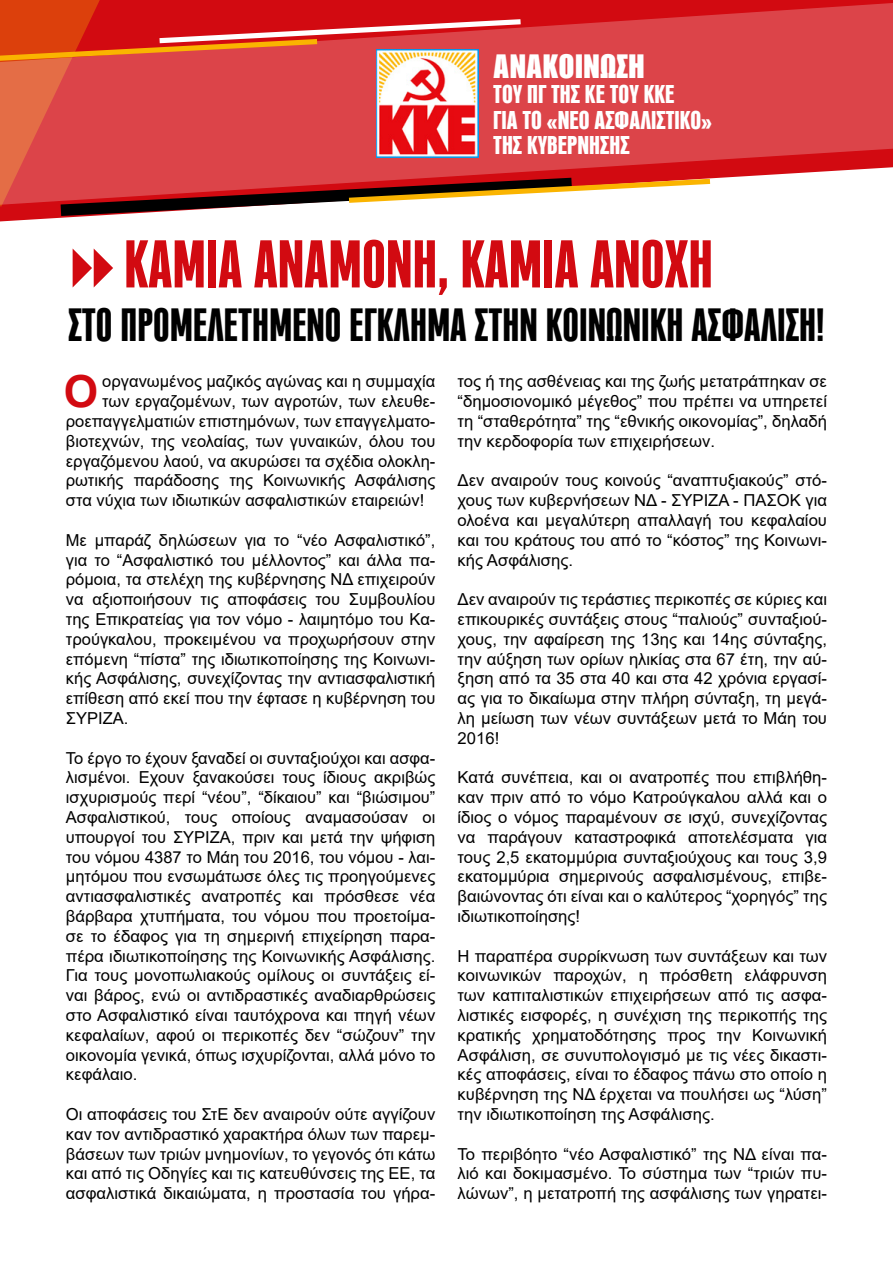
<style>
.page{position:relative;width:893px;height:1263px;background:#fff}
.page>*{position:absolute;margin:0;border:0;box-sizing:border-box;transform-origin:0 0}
.t1{font:500 63px "PF Fusion Sans Pro";color:#d20a11}
.t2{font:700 55.5px "PF Din Display Pro";color:#d20a11}
.t3{font:700 44.1px "Arial";color:#d20a11}
.t4{font:500 43.5px "PF Fusion Sans Pro";color:#000}
.t5{font:900 31.5px "PF Fusion Sans Pro";color:#fff}
.t6{font:800 24px/25.5px "PF Fusion Sans Pro";color:#fff}
.t7{font:16.5px/19.8px "Arial";color:#000;text-align:justify}
</style>
<div class="page">
<svg style="left:710px;top:0;width:183px;height:184px;background:#dc464b"></svg>
<svg style="left:0;top:0;width:710px;height:216px;background:#d74f4c"></svg>
<h3 class="t5" style="left:493px;top:45px;width:153px">ΑΝΑΚΟΙΝΩΣΗ</h3>
<h3 class="t6" style="left:493px;top:82px;width:220px">ΤΟΥ ΠΓ ΤΗΣ ΚΕ ΤΟΥ ΚΚΕ<br>ΓΙΑ ΤΟ «ΝΕΟ ΑΣΦΑΛΙΣΤΙΚΟ»<br>ΤΗΣ ΚΥΒΕΡΝΗΣΗΣ</h3>
<h2 class="t2" style="left:66px;top:235px;width:51px">m</h2>
<h1 class="t1" style="left:124px;top:227px;width:590px">ΚΑΜΙΑ ΑΝΑΜΟΝΗ, ΚΑΜΙΑ ΑΝΟΧΗ</h1>
<h3 class="t4" style="left:68px;top:299px;width:758px">ΣΤΟ ΠΡΟΜΕΛΕΤΗΜΕΝΟ ΕΓΚΛΗΜΑ ΣΤΗΝ ΚΟΙΝΩΝΙΚΗ ΑΣΦΑΛΙΣΗ!</h3>
<h3 class="t3" style="left:64px;top:360px;width:36px">Ο</h3>
<p class="t7" style="left:102px;top:371px;width:335px">οργανωμένος μαζικός αγώνας και η συμμαχία</p>
<p class="t7" style="left:102px;top:391px;width:335px">των εργαζομένων, των αγροτών, των ελευθε-</p>
<p class="t7" style="left:66px;top:411px;width:371px">ροεπαγγελματιών επιστημόνων, των επαγγελματο-</p>
<p class="t7" style="left:66px;top:431px;width:371px">βιοτεχνών, της νεολαίας, των γυναικών, όλου του</p>
<p class="t7" style="left:66px;top:451px;width:371px">εργαζόμενου λαού, να ακυρώσει τα σχέδια ολοκλη-</p>
<p class="t7" style="left:66px;top:470px;width:371px">ρωτικής παράδοσης της Κοινωνικής Ασφάλισης</p>
<p class="t7" style="left:66px;top:490px;width:360px">στα νύχια των ιδιωτικών ασφαλιστικών εταιρειών!</p>
<p class="t7" style="left:66px;top:530px;width:371px">Με μπαράζ δηλώσεων για το “νέο Ασφαλιστικό”, για το “Ασφαλιστικό του μέλλοντος” και άλλα πα&shy;ρόμοια, τα στελέχη της κυβέρνησης ΝΔ επιχειρούν να αξιοποιήσουν τις αποφάσεις του Συμβουλίου της Επικρατείας για τον νόμο - λαιμητόμο του Κα&shy;τρούγκαλου, προκειμένου να προχωρήσουν στην επόμενη “πίστα” της ιδιωτικοποίησης της Κοινωνι&shy;κής Ασφάλισης, συνεχίζοντας την αντιασφαλιστική επίθεση από εκεί που την έφτασε η κυβέρνηση του ΣΥΡΙΖΑ.</p>
<p class="t7" style="left:66px;top:748px;width:371px">Το έργο το έχουν ξαναδεί οι συνταξιούχοι και ασφα&shy;λισμένοι. Εχουν ξανακούσει τους ίδιους ακριβώς ισχυρισμούς περί “νέου”, “δίκαιου” και “βιώσιμου” Ασφαλιστικού, τους οποίους αναμασούσαν οι υπουργοί του ΣΥΡΙΖΑ, πριν και μετά την ψήφιση του νόμου 4387 το Μάη του 2016, του νόμου - λαι&shy;μητόμου που ενσωμάτωσε όλες τις προηγούμενες αντιασφαλιστικές ανατροπές και πρόσθεσε νέα βάρβαρα χτυπήματα, του νόμου που προετοίμα&shy;σε το έδαφος για τη σημερινή επιχείρηση παρα&shy;πέρα ιδιωτικοποίησης της Κοινωνικής Ασφάλισης.<br>Για τους μονοπωλιακούς ομίλους οι συντάξεις εί&shy;ναι βάρος, ενώ οι αντιδραστικές αναδιαρθρώσεις στο Ασφαλιστικό είναι ταυτόχρονα και πηγή νέων κεφαλαίων, αφού οι περικοπές δεν “σώζουν” την οικονομία γενικά, όπως ισχυρίζονται, αλλά μόνο το κεφάλαιο.</p>
<p class="t7" style="left:66px;top:1104px;width:371px">Οι αποφάσεις του ΣτΕ δεν αναιρούν ούτε αγγίζουν καν τον αντιδραστικό χαρακτήρα όλων των παρεμ&shy;βάσεων των τριών μνημονίων, το γεγονός ότι κάτω και από τις Οδηγίες και τις κατευθύνσεις της ΕΕ, τα ασφαλιστικά δικαιώματα, η προστασία του γήρα-</p>
<p class="t7" style="left:458px;top:371px;width:371px">τος ή της ασθένειας και της ζωής μετατράπηκαν σε “δημοσιονομικό μέγεθος” που πρέπει να υπηρετεί τη “σταθερότητα” της “εθνικής οικονομίας”, δηλαδή την κερδοφορία των επιχειρήσεων.</p>
<p class="t7" style="left:458px;top:470px;width:371px">Δεν αναιρούν τους κοινούς “αναπτυξιακούς” στό&shy;χους των κυβερνήσεων ΝΔ - ΣΥΡΙΖΑ - ΠΑΣΟΚ για ολοένα και μεγαλύτερη απαλλαγή του κεφαλαίου και του κράτους του από το “κόστος” της Κοινωνι&shy;κής Ασφάλισης.</p>
<p class="t7" style="left:458px;top:589px;width:371px">Δεν αναιρούν τις τεράστιες περικοπές σε κύριες και επικουρικές συντάξεις στους “παλιούς” συνταξιού&shy;χους, την αφαίρεση της 13ης και 14ης σύνταξης, την αύξηση των ορίων ηλικίας στα 67 έτη, την αύ&shy;ξηση από τα 35 στα 40 και στα 42 χρόνια εργασί&shy;ας για το δικαίωμα στην πλήρη σύνταξη, τη μεγά&shy;λη μείωση των νέων συντάξεων μετά το Μάη του 2016!</p>
<p class="t7" style="left:458px;top:767px;width:371px">Κατά συνέπεια, και οι ανατροπές που επιβλήθη&shy;καν πριν από το νόμο Κατρούγκαλου αλλά και ο ίδιος ο νόμος παραμένουν σε ισχύ, συνεχίζοντας να παράγουν καταστροφικά αποτελέσματα για τους 2,5 εκατομμύρια συνταξιούχους και τους 3,9 εκατομμύρια σημερινούς ασφαλισμένους, επιβε&shy;βαιώνοντας ότι είναι και ο καλύτερος “χορηγός” της ιδιωτικοποίησης!</p>
<p class="t7" style="left:458px;top:946px;width:371px">Η παραπέρα συρρίκνωση των συντάξεων και των κοινωνικών παροχών, η πρόσθετη ελάφρυνση των καπιταλιστικών επιχειρήσεων από τις ασφα&shy;λιστικές εισφορές, η συνέχιση της περικοπής της κρατικής χρηματοδότησης προς την Κοινωνική Ασφάλιση, σε συνυπολογισμό με τις νέες δικαστι&shy;κές αποφάσεις, είναι το έδαφος πάνω στο οποίο η κυβέρνηση της ΝΔ έρχεται να πουλήσει ως “λύση” την ιδιωτικοποίηση της Ασφάλισης.</p>
<p class="t7" style="left:458px;top:1144px;width:371px">Το περιβόητο “νέο Ασφαλιστικό” της ΝΔ είναι πα&shy;λιό και δοκιμασμένο. Το σύστημα των “τριών πυ&shy;λώνων”, η μετατροπή της ασφάλισης των γηρατει-</p>
</div>
